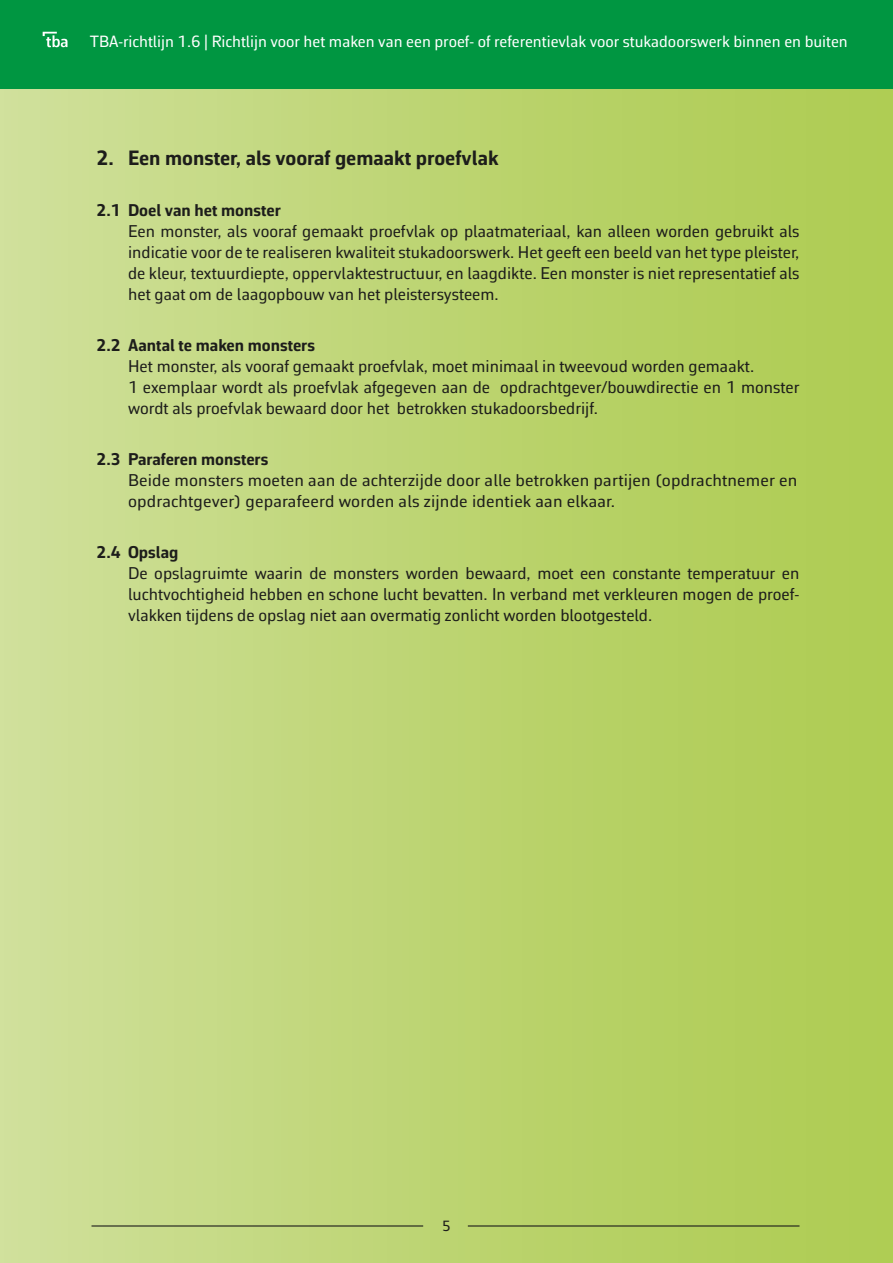
<style>
.page{position:relative;width:893px;height:1263px;background:#fff}
.page>*{position:absolute;margin:0;border:0;box-sizing:border-box;transform-origin:0 0}
.t1{font:700 21px "Corbeau Pro";color:#1d1d1b}
.t2{font:17.25px/21px "Corbeau Pro";color:#1d1d1b;text-align:justify}
.t3{font:700 17.25px "Corbeau Pro";color:#1d1d1b}
.t4{font:16.5px "Corbeau Pro";color:#fff}
.t5{font:15px "Corbeau Pro";color:#1d1d1b}
</style>
<div class="page">
<div style="left:0;top:0;width:893px;height:1263px;background:linear-gradient(to right,#cedf99,#accb4e)"></div>
<div style="left:0;top:0;width:893px;height:88px;background:#009641"></div>
<svg style="left:43px;top:32px;width:24px;height:15px"></svg>
<hr style="left:92px;top:1225px;width:331px;height:1px;background:#1d1d1b">
<hr style="left:468px;top:1225px;width:331px;height:1px;background:#1d1d1b">
<p class="t4" style="left:90px;top:30px;width:759px">TBA-richtlijn 1.6 | Richtlijn voor het maken van een proef- of referentievlak voor stukadoorswerk binnen en buiten</p>
<p class="t1" style="left:97px;top:143px;width:404px">2. Een monster, als vooraf gemaakt proefvlak</p>
<p class="t3" style="left:97px;top:198px;width:186px">2.1 Doel van het monster</p>
<p class="t2" style="left:128px;top:220px;width:673px">Een monster, als vooraf gemaakt proefvlak op plaatmateriaal, kan alleen worden gebruikt als indicatie voor de te realiseren kwaliteit stukadoorswerk. Het geeft een beeld van het type pleister, de kleur, textuurdiepte, oppervlaktestructuur, en laagdikte. Een monster is niet representatief als het gaat om de laagopbouw van het pleistersysteem.</p>
<p class="t3" style="left:97px;top:333px;width:220px">2.2 Aantal te maken monsters</p>
<p class="t2" style="left:128px;top:355px;width:628px">Het monster, als vooraf gemaakt proefvlak, moet minimaal in tweevoud worden gemaakt.</p>
<p class="t2" style="left:128px;top:376px;width:673px">1 exemplaar wordt als proefvlak afgegeven aan de opdrachtgever/bouwdirectie en 1 monster wordt als proefvlak bewaard door het betrokken stukadoorsbedrijf.</p>
<p class="t3" style="left:97px;top:447px;width:173px">2.3 Paraferen monsters</p>
<p class="t2" style="left:128px;top:469px;width:671px">Beide monsters moeten aan de achterzijde door alle betrokken partijen (opdrachtnemer en</p>
<p class="t2" style="left:128px;top:490px;width:488px">opdrachtgever) geparafeerd worden als zijnde identiek aan elkaar.</p>
<p class="t3" style="left:97px;top:540px;width:84px">2.4 Opslag</p>
<p class="t2" style="left:128px;top:562px;width:673px">De opslagruimte waarin de monsters worden bewaard, moet een constante temperatuur en luchtvochtigheid hebben en schone lucht bevatten. In verband met verkleuren mogen de proef&shy;vlakken tijdens de opslag niet aan overmatig zonlicht worden blootgesteld.</p>
<p class="t5" style="left:442px;top:1216px;width:10px">5</p>
</div>
